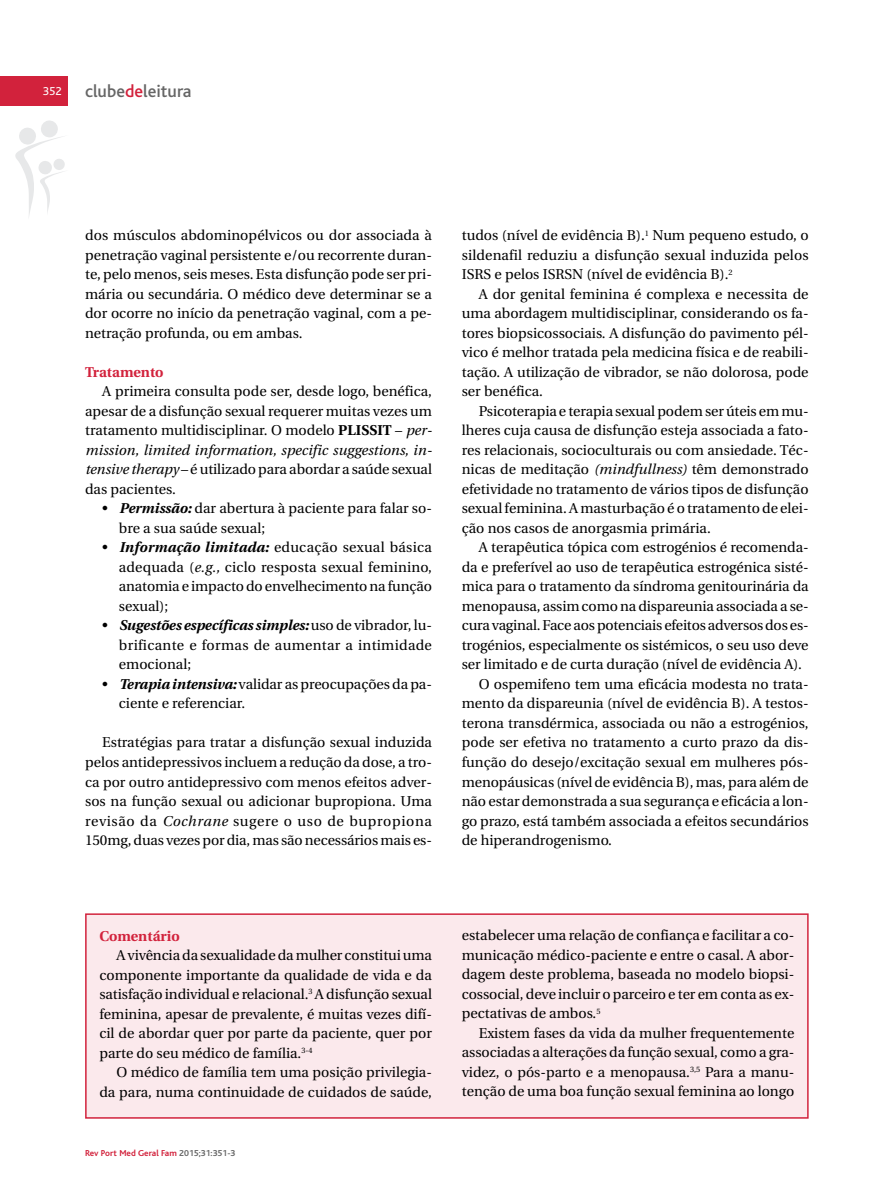
<style>
.page{position:relative;width:881px;height:1191px;background:#fff}
.page>*{position:absolute;margin:0;border:0;box-sizing:border-box;transform-origin:0 0}
.t1{font:500 18px "Bliss";color:#666}
.t2{font:14.25px/19.5px "Utopia";color:#000;text-align:justify}
.t3{font:700 14.25px "Utopia";color:#d2223c}
.t4{font:12px "Bliss";color:#fff}
.t5{font:700 9px "Bliss";color:#d2223c}
.s1{color:#d2223c}
.s2{font-weight:700}
.s3{font-style:italic}
.s4{font-weight:700;font-style:italic}
.s5{color:#666}
</style>
<div class="page">
<div style="left:87px;top:915px;width:719px;height:202px;background:#fbe9ec"></div>
<div style="left:85px;top:913px;width:723px;height:205px;border:2px solid #d2223c"></div>
<svg style="left:15px;top:120px;width:50px;height:95px"></svg>
<div style="left:0;top:77px;width:68px;height:29px;background:#d2223c"></div>
<p class="t4" style="left:43px;top:87px;width:20px">352</p>
<p class="t1" style="left:85px;top:85px;width:108px">clube<span class="s1">de</span>leitura</p>
<p class="t2" style="left:85px;top:227px;width:348px">dos músculos abdominopélvicos ou dor associada à penetração vaginal persistente e/ou recorrente duran&shy;te, pelo menos, seis meses. Esta disfunção pode ser pri&shy;mária ou secundária. O médico deve determinar se a dor ocorre no início da penetração vaginal, com a pe&shy;netração profunda, ou em ambas.</p>
<p class="t3" style="left:85px;top:366px;width:80px">Tratamento</p>
<p class="t2" style="left:85px;top:383px;width:348px;text-indent:17px">A primeira consulta pode ser, desde logo, benéfica, apesar de a disfunção sexual requerer muitas vezes um tratamento multidisciplinar. O modelo <span class="s2">PLISSIT</span> – <span class="s3">per&shy;mission, limited information, specific suggestions, in&shy;tensive therapy</span> – é utilizado para abordar a saúde sexual das pacientes.</p>
<p class="t2" style="left:119px;top:500px;width:314px;text-indent:-17px">• <span class="s4">Permissão:</span> dar abertura à paciente para falar so&shy;bre a sua saúde sexual;</p>
<p class="t2" style="left:119px;top:539px;width:314px;text-indent:-17px">• <span class="s4">Informação limitada:</span> educação sexual básica adequada (<span class="s3">e.g.,</span> ciclo resposta sexual feminino, anatomia e impacto do envelhecimento na função sexual);</p>
<p class="t2" style="left:119px;top:617px;width:314px;text-indent:-17px">• <span class="s4">Sugestões específicas simples:</span> uso de vibrador, lu&shy;brificante e formas de aumentar a intimidade emocional;</p>
<p class="t2" style="left:119px;top:675px;width:314px;text-indent:-17px">• <span class="s4">Terapiaintensiva:</span> validar as preocupações da pa&shy;ciente e referenciar.</p>
<p class="t2" style="left:85px;top:734px;width:348px;text-indent:17px">Estratégias para tratar a disfunção sexual induzida pelos antidepressivos incluem a redução da dose, a tro&shy;ca por outro antidepressivo com menos efeitos adver&shy;sos na função sexual ou adicionar bupropiona. Uma revisão da <span class="s3">Cochrane</span> sugere o uso de bupropiona 150mg, duas vezes por dia, mas são necessários mais es-</p>
<p class="t2" style="left:461px;top:227px;width:348px">tudos (nível de evidência B).<sup>1</sup> Num pequeno estudo, o sildenafil reduziu a disfunção sexual induzida pelos ISRS e pelos ISRSN (nível de evidência B).<sup>2</sup></p>
<p class="t2" style="left:461px;top:285px;width:348px;text-indent:17px">A dor genital feminina é complexa e necessita de uma abordagem multidisciplinar, considerando os fa&shy;tores biopsicossociais. A disfunção do pavimento pél&shy;vico é melhor tratada pela medicina física e de reabili&shy;tação. A utilização de vibrador, se não dolorosa, pode ser benéfica.</p>
<p class="t2" style="left:461px;top:402px;width:348px;text-indent:17px">Psicoterapia e terapia sexual podem ser úteis em mu&shy;lheres cuja causa de disfunção esteja associada a fato&shy;res relacionais, socioculturais ou com ansiedade. Téc&shy;nicas de meditação <span class="s3">(mindfullness)</span> têm demonstrado efetividade no tratamento de vários tipos de disfunção sexual feminina. A masturbação é o tratamento de elei&shy;ção nos casos de anorgasmia primária.</p>
<p class="t2" style="left:478px;top:539px;width:331px">A terapêutica tópica com estrogénios é recomenda-</p>
<p class="t2" style="left:461px;top:558px;width:348px">da e preferível ao uso de terapêutica estrogénica sisté-</p>
<p class="t2" style="left:461px;top:578px;width:348px">mica para o tratamento da síndroma genitourinária da</p>
<p class="t2" style="left:461px;top:597px;width:348px">menopausa, assimcomonadispareunia associada a se-</p>
<p class="t2" style="left:461px;top:617px;width:348px">cura vaginal.Face aospotenciais efeitos adversosdos es-</p>
<p class="t2" style="left:461px;top:636px;width:348px">trogénios, especialmente os sistémicos, o seu uso deve</p>
<p class="t2" style="left:461px;top:656px;width:341px">ser limitado e de curta duração (nível de evidência A).</p>
<p class="t2" style="left:478px;top:675px;width:331px">O ospemifeno tem uma eficácia modesta no trata-</p>
<p class="t2" style="left:461px;top:695px;width:348px">mento da dispareunia (nível de evidência B). A testos-</p>
<p class="t2" style="left:461px;top:714px;width:348px">terona transdérmica, associada ou não a estrogénios,</p>
<p class="t2" style="left:461px;top:734px;width:348px">pode ser efetiva no tratamento a curto prazo da dis-</p>
<p class="t2" style="left:461px;top:753px;width:348px">função do desejo/excitação sexual em mulheres pós-</p>
<p class="t2" style="left:461px;top:773px;width:348px">menopáusicas (nível de evidência B), mas, para além de</p>
<p class="t2" style="left:461px;top:792px;width:348px">não estar demonstrada a sua segurança e eficácia a lon-</p>
<p class="t2" style="left:461px;top:812px;width:348px">go prazo, está também associada a efeitos secundários</p>
<p class="t2" style="left:461px;top:831px;width:152px">de hiperandrogenismo.</p>
<p class="t3" style="left:99px;top:930px;width:82px">Comentário</p>
<p class="t2" style="left:99px;top:946px;width:334px;text-indent:17px">A vivência da sexualidade da mulher constitui uma componente importante da qualidade de vida e da satisfação individual e relacional.<sup>3</sup> A disfunção sexual feminina, apesar de prevalente, é muitas vezes difí&shy;cil de abordar quer por parte da paciente, quer por parte do seu médico de família.<sup>3-4</sup></p>
<p class="t2" style="left:99px;top:1063px;width:334px;text-align:right">O médico de família tem uma posição privilegia&shy;da para, numa continuidade de cuidados de saúde,</p>
<p class="t5" style="left:85px;top:1149px;width:152px">Rev Port Med Geral Fam <span class="s5">2015;31:351-3</span></p>
<p class="t2" style="left:461px;top:927px;width:334px">estabelecer uma relação de confiança e facilitar a co&shy;municação médico-paciente e entre o casal. A abor&shy;dagem deste problema, baseada no modelo biopsi&shy;cossocial, deve incluir o parceiro e ter em conta as ex&shy;pectativas de ambos.<sup>5</sup></p>
<p class="t2" style="left:461px;top:1024px;width:334px;text-indent:17px">Existem fases da vida da mulher frequentemente associadas a alterações da função sexual, como a gra&shy;videz, o pós-parto e a menopausa.<sup>3,5</sup> Para a manu&shy;tenção de uma boa função sexual feminina ao longo</p>
</div>
